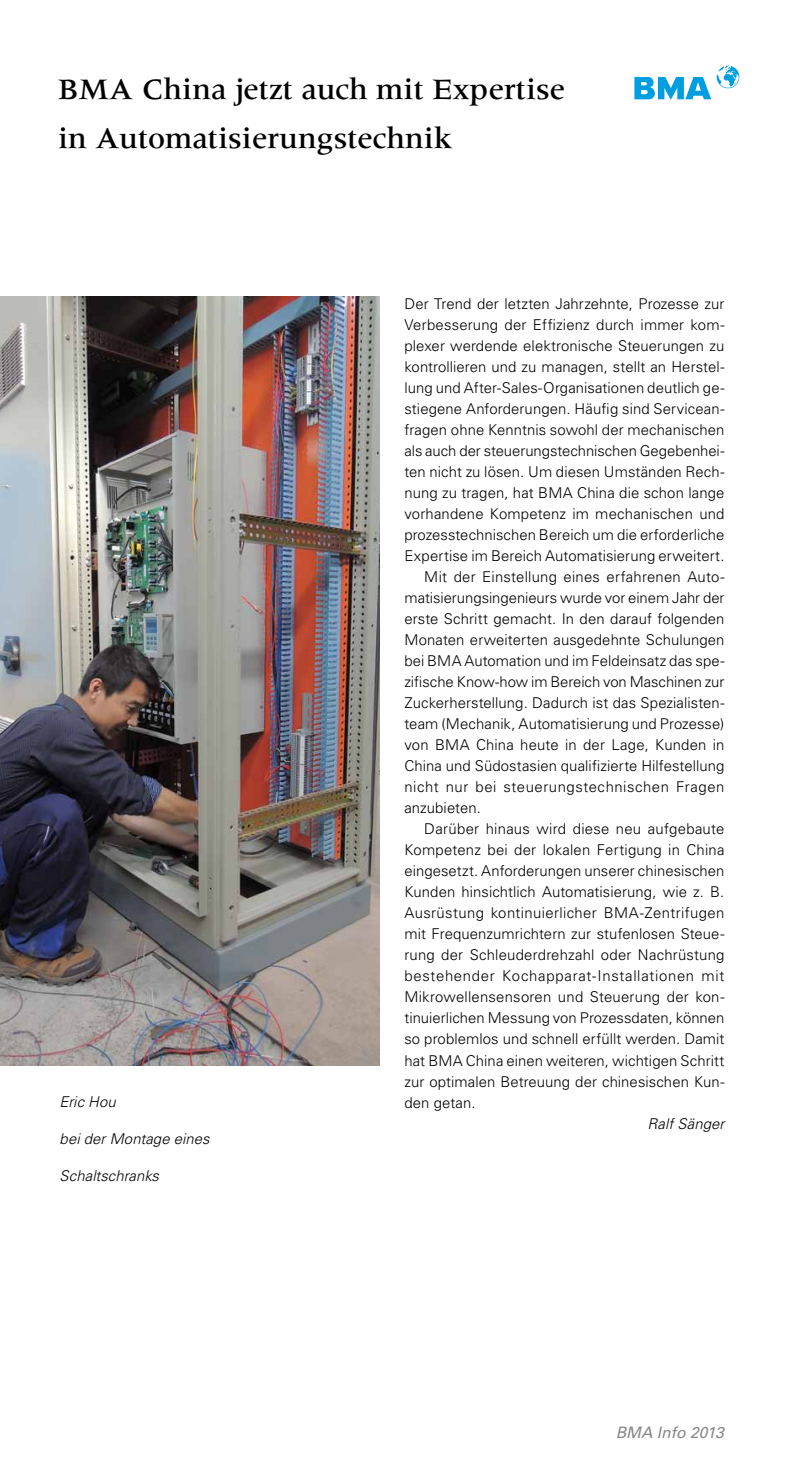
<style>
.page{position:relative;width:794px;height:1474px;background:#fff}
.page>*{position:absolute;margin:0;border:0;box-sizing:border-box;transform-origin:0 0}
.t1{font:500 30.62px/49px "Meridien LT Std";color:#000}
.t2{font:italic 15.75px "Univers LT Std";color:#87888a}
.t3{font:300 14.88px "Univers LT Std";letter-spacing:.005em;color:#000}
.t4{font:italic 300 14.88px "Univers LT Std";letter-spacing:.005em;color:#000}
.t5{font:300 14.88px "Univers LT Std";letter-spacing:.025em;color:#000}
.t6{font:300 14.88px "Univers LT Std";letter-spacing:.045em;color:#000}
.t7{font:300 14.88px "Univers LT Std";letter-spacing:.035em;color:#000}
</style>
<div class="page">
<img style="left:0;top:296px;width:379px;height:769px">
<svg style="left:634px;top:66px;width:105px;height:34px"></svg>
<h1 class="t1" style="left:58px;top:65px;width:508px">BMA China jetzt auch mit Expertise in Automatisierungstechnik</h1>
<p class="t4" style="left:60px;top:1093px;width:58px">Eric Hou</p>
<p class="t4" style="left:60px;top:1129px;width:152px">bei der Montage eines</p>
<p class="t4" style="left:60px;top:1166px;width:101px">Schaltschranks</p>
<p class="t3" style="left:404px;top:295px;width:321px">Der Trend der letzten Jahrzehnte, Prozesse zur</p>
<p class="t3" style="left:404px;top:316px;width:321px">Verbesserung der Effizienz durch immer kom-</p>
<p class="t3" style="left:404px;top:337px;width:321px">plexer werdende elektronische Steuerungen zu</p>
<p class="t3" style="left:404px;top:358px;width:321px">kontrollieren und zu managen, stellt an Herstel-</p>
<p class="t3" style="left:404px;top:379px;width:321px">lung und After-Sales-Organisationen deutlich ge-</p>
<p class="t3" style="left:404px;top:400px;width:321px">stiegene Anforderungen. Häufig sind Servicean-</p>
<p class="t3" style="left:404px;top:421px;width:321px">fragen ohne Kenntnis sowohl der mechanischen</p>
<p class="t3" style="left:404px;top:442px;width:321px">als auch der steuerungstechnischen Gegebenhei-</p>
<p class="t3" style="left:404px;top:463px;width:321px">ten nicht zu lösen. Um diesen Umständen Rech-</p>
<p class="t3" style="left:404px;top:484px;width:321px">nung zu tragen, hat BMA China die schon lange</p>
<p class="t3" style="left:404px;top:505px;width:321px">vorhandene Kompetenz im mechanischen und</p>
<p class="t3" style="left:404px;top:526px;width:321px">prozesstechnischen Bereich um die erforderliche</p>
<p class="t3" style="left:404px;top:547px;width:321px">Expertise im Bereich Automatisierung erweitert.</p>
<p class="t3" style="left:424px;top:568px;width:302px">Mit der Einstellung eines erfahrenen Auto-</p>
<p class="t3" style="left:404px;top:589px;width:321px">matisierungsingenieurs wurde vor einem Jahr der</p>
<p class="t3" style="left:404px;top:610px;width:321px">erste Schritt gemacht. In den darauf folgenden</p>
<p class="t3" style="left:404px;top:631px;width:321px">Monaten erweiterten ausgedehnte Schulungen</p>
<p class="t3" style="left:404px;top:652px;width:321px">bei BMA Automation und im Feldeinsatz das spe-</p>
<p class="t3" style="left:404px;top:673px;width:321px">zifische Know-how im Bereich von Maschinen zur</p>
<p class="t3" style="left:404px;top:694px;width:321px">Zuckerherstellung. Dadurch ist das Spezialisten-</p>
<p class="t3" style="left:404px;top:715px;width:321px">team (Mechanik, Automatisierung und Prozesse)</p>
<p class="t3" style="left:404px;top:736px;width:322px">von BMA China heute in der Lage, Kunden in</p>
<p class="t3" style="left:404px;top:757px;width:321px">China und Südostasien qualifizierte Hilfestellung</p>
<p class="t7" style="left:404px;top:778px;width:321px">nicht nur bei steuerungstechnischen Fragen</p>
<p class="t3" style="left:404px;top:799px;width:78px">anzubieten.</p>
<p class="t3" style="left:424px;top:820px;width:302px">Darüber hinaus wird diese neu aufgebaute</p>
<p class="t3" style="left:404px;top:841px;width:321px">Kompetenz bei der lokalen Fertigung in China</p>
<p class="t3" style="left:404px;top:862px;width:321px">eingesetzt. Anforderungen unserer chinesischen</p>
<p class="t3" style="left:404px;top:883px;width:321px">Kunden hinsichtlich Automatisierung, wie z. B.</p>
<p class="t5" style="left:404px;top:904px;width:321px">Ausrüstung kontinuierlicher BMA-Zentrifugen</p>
<p class="t3" style="left:404px;top:925px;width:321px">mit Frequenzumrichtern zur stufenlosen Steue-</p>
<p class="t3" style="left:404px;top:946px;width:321px">rung der Schleuderdrehzahl oder Nachrüstung</p>
<p class="t6" style="left:404px;top:967px;width:321px">bestehender Kochapparat-Installationen mit</p>
<p class="t3" style="left:404px;top:988px;width:321px">Mikrowellensensoren und Steuerung der kon-</p>
<p class="t3" style="left:404px;top:1009px;width:321px">tinuierlichen Messung von Prozessdaten, können</p>
<p class="t3" style="left:404px;top:1030px;width:321px">so problemlos und schnell erfüllt werden. Damit</p>
<p class="t3" style="left:404px;top:1051px;width:321px">hat BMA China einen weiteren, wichtigen Schritt</p>
<p class="t3" style="left:404px;top:1072px;width:321px">zur optimalen Betreuung der chinesischen Kun-</p>
<p class="t3" style="left:404px;top:1093px;width:73px">den getan.</p>
<p class="t4" style="left:647px;top:1114px;width:79px">Ralf Sänger</p>
<p class="t2" style="left:616px;top:1423px;width:110px">BMA Info 2013</p>
</div>
